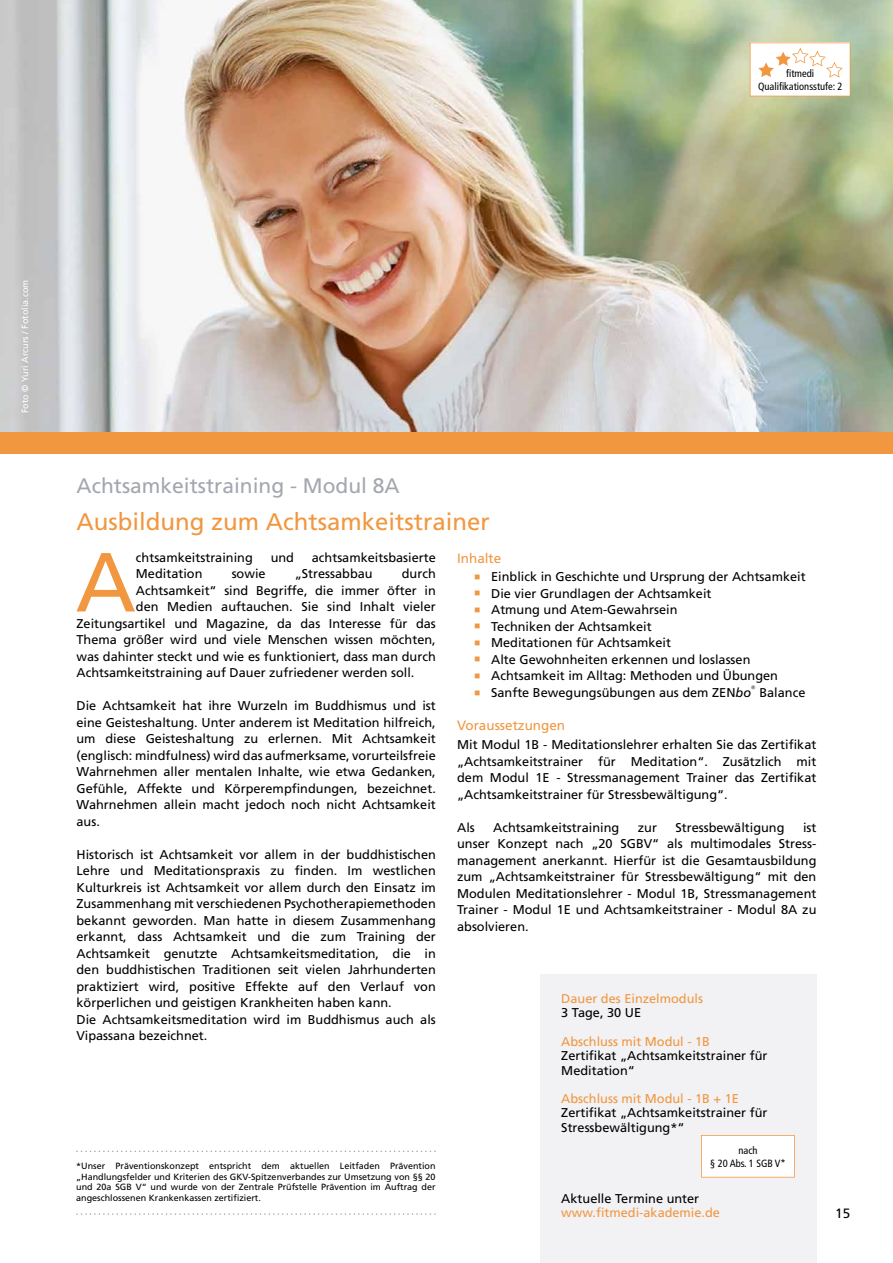
<style>
.page{position:relative;width:893px;height:1263px;background:#fff}
.page>*{position:absolute;margin:0;border:0;box-sizing:border-box;transform-origin:0 0}
.t1{font:83.7px "Frutiger";color:#f19740}
.t2{font:24px "Frutiger";color:#f19740}
.t3{font:21px "Frutiger";color:#a3a7af}
.t4{font:13.5px "Frutiger";color:#f19740}
.t5{font:13.5px "Frutiger";color:#000}
.t6{font:12.75px/16.5px "Frutiger";color:#000;text-align:justify}
.t7{font:12.75px "Frutiger";color:#f19740}
.t8{font:condensed 10.5px/12.6px "Frutiger";color:#000;text-align:center}
.t9{font:9px/10.5px "Frutiger";color:#000;text-align:justify}
.t10{font:9px "Frutiger";color:#fff}
.s1{font-family:"Garamond";font-size:18px;color:#f19740}
.s2{font-style:italic}
.s3{font-family:"Nueva Std";font-size:18px}
</style>
<div class="page">
<img style="left:0;top:0;width:893px;height:433px">
<div style="left:0;top:433px;width:893px;height:21px;background:#f19740"></div>
<svg style="left:76px;top:1150px;width:360px;height:2px"></svg>
<svg style="left:76px;top:1213px;width:360px;height:2px"></svg>
<div style="left:540px;top:975px;width:276px;height:28px;background:#f2f1f3"></div>
<div style="left:540px;top:1003px;width:276px;height:29px;background:#f2f1f3"></div>
<div style="left:540px;top:1032px;width:276px;height:28px;background:#f2f1f3"></div>
<div style="left:540px;top:1060px;width:276px;height:29px;background:#f2f1f3"></div>
<div style="left:540px;top:1089px;width:276px;height:28px;background:#f2f1f3"></div>
<div style="left:540px;top:1117px;width:276px;height:29px;background:#f2f1f3"></div>
<div style="left:540px;top:1146px;width:276px;height:28px;background:#f2f1f3"></div>
<div style="left:540px;top:1188px;width:276px;height:75px;background:#f2f1f3"></div>
<div style="left:540px;top:1174px;width:276px;height:29px;background:#f2f1f3"></div>
<div style="left:701px;top:1135px;width:94px;height:42px;background:#fff"></div>
<svg style="left:750px;top:43px;width:100px;height:53px"></svg>
<p class="t8" style="left:758px;top:67px;width:86px">fitmedi<br>Qualifikationsstufe: 2</p>
<p class="t10" style="left:20px;top:413px;width:135px;rotate:-90deg">Foto © Yuri Arcurs / Fotolia.com</p>
<h3 class="t3" style="left:77px;top:473px;width:325px">Achtsamkeitstraining - Modul 8A</h3>
<h2 class="t2" style="left:77px;top:508px;width:415px">Ausbildung zum Achtsamkeitstrainer</h2>
<h1 class="t1" style="left:76px;top:533px;width:62px">A</h1>
<p class="t6" style="left:136px;top:549px;width:118px">chtsamkeitstraining</p>
<p class="t6" style="left:271px;top:549px;width:25px">und</p>
<p class="t6" style="left:312px;top:549px;width:126px">achtsamkeitsbasierte</p>
<p class="t6" style="left:136px;top:566px;width:68px">Meditation</p>
<p class="t6" style="left:232px;top:566px;width:36px">sowie</p>
<p class="t6" style="left:295px;top:566px;width:79px">„Stressabbau</p>
<p class="t6" style="left:402px;top:566px;width:35px">durch</p>
<p class="t6" style="left:136px;top:582px;width:301px">Achtsamkeit“ sind Begriffe, die immer öfter in</p>
<p class="t6" style="left:136px;top:599px;width:301px">den Medien auftauchen. Sie sind Inhalt vieler</p>
<p class="t6" style="left:77px;top:615px;width:361px">Zeitungsartikel und Magazine, da das Interesse für das</p>
<p class="t6" style="left:77px;top:632px;width:361px">Thema größer wird und viele Menschen wissen möchten,</p>
<p class="t6" style="left:77px;top:648px;width:361px">was dahinter steckt und wie es funktioniert, dass man durch</p>
<p class="t6" style="left:77px;top:665px;width:339px">Achtsamkeitstraining auf Dauer zufriedener werden soll.</p>
<p class="t6" style="left:77px;top:698px;width:361px">Die Achtsamkeit hat ihre Wurzeln im Buddhismus und ist eine Geisteshaltung. Unter anderem ist Meditation hilfreich, um diese Geisteshaltung zu erlernen. Mit Achtsamkeit (englisch: mindfulness) wird das aufmerksame, vorurteilsfreie Wahrnehmen aller mentalen Inhalte, wie etwa Gedanken, Gefühle, Affekte und Körperempfindungen, bezeichnet.<br>Wahrnehmen allein macht jedoch noch nicht Achtsamkeit aus.</p>
<p class="t6" style="left:77px;top:846px;width:361px;text-align:left">Historisch ist Achtsamkeit vor allem in der buddhistischen Lehre und Meditationspraxis zu finden. Im westlichen Kulturkreis ist Achtsamkeit vor allem durch den Einsatz im Zusammenhang mit verschiedenen Psychotherapiemethoden bekannt geworden. Man hatte in diesem Zusammenhang erkannt, dass Achtsamkeit und die zum Training der Achtsamkeit genutzte Achtsamkeitsmeditation, die in den buddhistischen Traditionen seit vielen Jahrhunderten praktiziert wird, positive Effekte auf den Verlauf von körperlichen und geistigen Krankheiten haben kann.<br>Die Achtsamkeitsmeditation wird im Buddhismus auch als Vipassana bezeichnet.</p>
<p class="t9" style="left:76px;top:1161px;width:361px">*Unser Präventionskonzept entspricht dem aktuellen Leitfaden Prävention „Handlungsfelder und Kriterien des GKV-Spitzenverbandes zur Umsetzung von §§ 20 und 20a SGB V“ und wurde von der Zentrale Prüfstelle Prävention im Auftrag der angeschlossenen Krankenkassen zertifiziert.</p>
<p class="t4" style="left:457px;top:550px;width:46px">Inhalte</p>
<p class="t6" style="left:474px;top:568px;width:333px"><span class="s1">▪</span> Einblick in Geschichte und Ursprung der Achtsamkeit</p>
<p class="t6" style="left:474px;top:585px;width:239px"><span class="s1">▪</span> Die vier Grundlagen der Achtsamkeit</p>
<p class="t6" style="left:474px;top:601px;width:205px"><span class="s1">▪</span> Atmung und Atem-Gewahrsein</p>
<p class="t6" style="left:474px;top:618px;width:179px"><span class="s1">▪</span> Techniken der Achtsamkeit</p>
<p class="t6" style="left:474px;top:634px;width:198px"><span class="s1">▪</span> Meditationen für Achtsamkeit</p>
<p class="t6" style="left:474px;top:651px;width:278px"><span class="s1">▪</span> Alte Gewohnheiten erkennen und loslassen</p>
<p class="t6" style="left:474px;top:667px;width:305px"><span class="s1">▪</span> Achtsamkeit im Alltag: Methoden und Übungen</p>
<p class="t6" style="left:474px;top:685px;width:333px"><span class="s1">▪</span> Sanfte Bewegungsübungen aus dem ZEN<span class="s2">bo</span><span class="s3">®</span> Balance</p>
<p class="t4" style="left:457px;top:718px;width:110px">Voraussetzungen</p>
<p class="t6" style="left:457px;top:736px;width:361px">Mit Modul 1B - Meditationslehrer erhalten Sie das Zertifikat „Achtsamkeitstrainer für Meditation“. Zusätzlich mit dem Modul 1E - Stressmanagement Trainer das Zertifikat „Achtsamkeitstrainer für Stressbewältigung“.</p>
<p class="t6" style="left:457px;top:819px;width:19px">Als</p>
<p class="t6" style="left:493px;top:819px;width:128px">Achtsamkeitstraining</p>
<p class="t6" style="left:638px;top:819px;width:21px">zur</p>
<p class="t6" style="left:675px;top:819px;width:111px">Stressbewältigung</p>
<p class="t6" style="left:457px;top:819px;width:361px;text-indent:346px">ist unser Konzept nach „20 SGBV“ als multimodales Stress&shy;management anerkannt. Hierfür ist die Gesamtausbildung zum „Achtsamkeitstrainer für Stressbewältigung“ mit den Modulen Meditationslehrer - Modul 1B, Stressmanagement Trainer - Modul 1E und Achtsamkeitstrainer - Modul 8A zu absolvieren.</p>
<p class="t7" style="left:561px;top:991px;width:143px">Dauer des Einzelmoduls</p>
<p class="t6" style="left:561px;top:1005px;width:81px">3 Tage, 30 UE</p>
<p class="t7" style="left:561px;top:1034px;width:150px">Abschluss mit Modul - 1B</p>
<p class="t6" style="left:561px;top:1049px;width:208px;line-height:14.2px">Zertifikat „Achtsamkeitstrainer für<br>Meditation“</p>
<p class="t7" style="left:561px;top:1091px;width:179px">Abschluss mit Modul - 1B + 1E</p>
<p class="t6" style="left:561px;top:1106px;width:208px;line-height:14.2px">Zertifikat „Achtsamkeitstrainer für<br>Stressbewältigung*“</p>
<p class="t8" style="left:710px;top:1144px;width:77px">nach<br>§ 20 Abs. 1 SGB V*</p>
<p class="t6" style="left:561px;top:1190px;width:139px">Aktuelle Termine unter</p>
<p class="t7" style="left:561px;top:1205px;width:160px">www.fitmedi-akademie.de</p>
<p class="t5" style="left:835px;top:1205px;width:17px">15</p>
</div>
